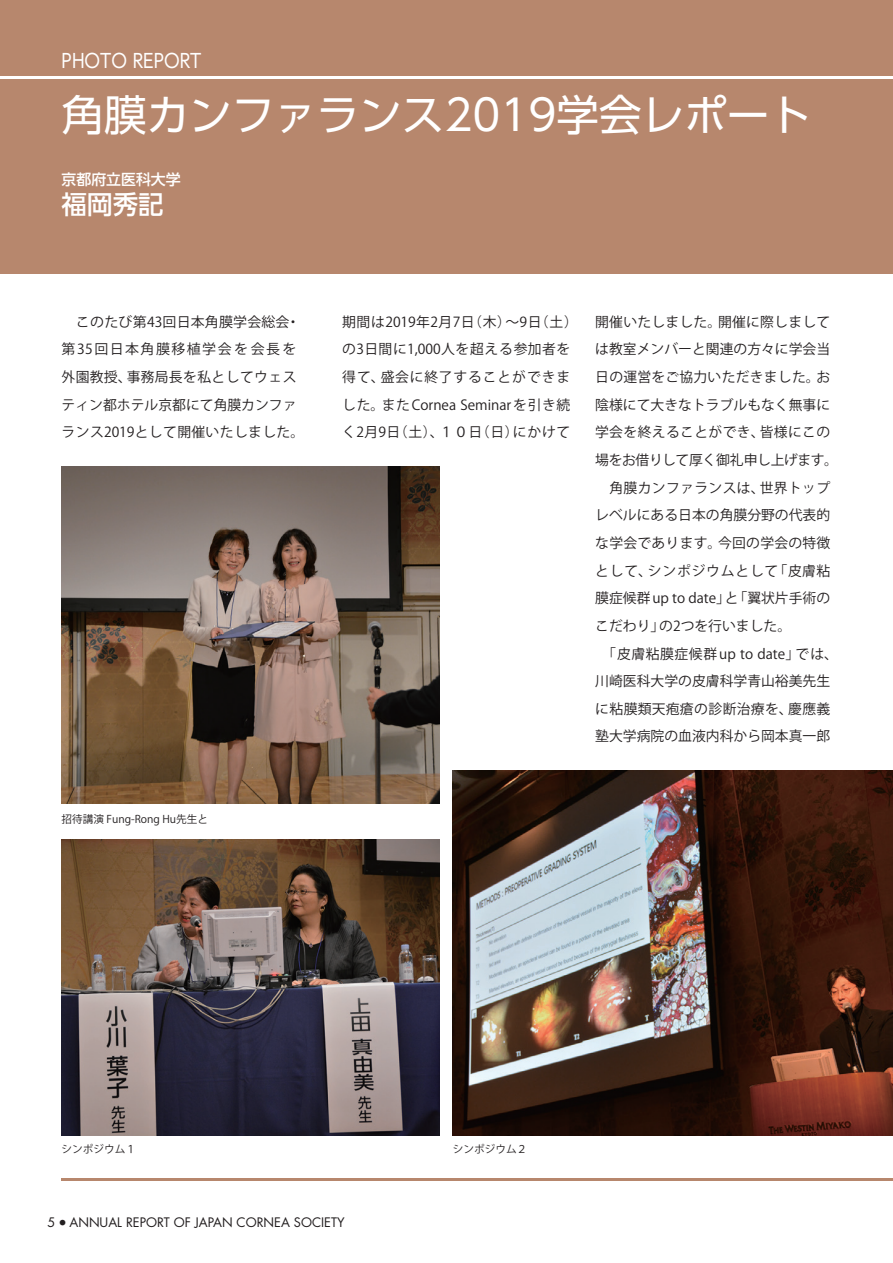
<style>
.page{position:relative;width:893px;height:1263px;background:#fff}
.page>*{position:absolute;margin:0;border:0;box-sizing:border-box;transform-origin:0 0}
.t1{font:42.45px "UD Shin Go Pr 6 N";color:#fff}
.t2{font:500 25.5px "UD Shin Go Pr 6 N";color:#fff}
.t3{font:19.2px "UD Shin Go Pr 6 N";color:#fff;scale:.9 1}
.t4{font:500 14.85px "UD Shin Go Pr 6 N";color:#fff}
.t5{font:13.8px/27.6px "Koz Go Pro";letter-spacing:.015em;color:#231f20}
.t6{font:12.75px "Futura";color:#231f20}
.t7{font:10.65px "Koz Go Pro";color:#231f20}
</style>
<div class="page">
<hr style="left:62px;top:1178px;width:831px;height:2px;background:#b7876d">
<img style="left:62px;top:840px;width:377px;height:295px">
<img style="left:62px;top:467px;width:377px;height:337px">
<img style="left:453px;top:771px;width:440px;height:364px">
<div style="left:0;top:0;width:893px;height:273px;background:#b7876d"></div>
<hr style="left:0;top:77px;width:893px;height:2px;background:#fff">
<p class="t3" style="left:62px;top:45px;width:157px">PHOTO REPORT</p>
<p class="t1" style="left:62px;top:80px;width:752px">角膜カンファランス2019学会レポート</p>
<p class="t4" style="left:62px;top:168px;width:121px">京都府立医科大学</p>
<p class="t2" style="left:62px;top:183px;width:104px">福岡秀記</p>
<p class="t5" style="left:62px;top:308px;width:244px;text-indent:14px">このたび第43回日本角膜学会総会・第35回日本角膜移植学会を会長を外園教授、事務局長を私としてウェスティン都ホテル京都にて角膜カンファランス2019として開催いたしました。</p>
<p class="t7" style="left:62px;top:812px;width:148px">招待講演 Fung-Rong Hu先生と</p>
<p class="t5" style="left:342px;top:308px;width:237px">期間は2019年2月7日（木）～9日（土）の3日間に1,000人を超える参加者を得て、盛会に終了することができました。また Cornea Seminar を引き続く2月9日（土）、１０日（日）にかけて</p>
<p class="t5" style="left:595px;top:308px;width:244px">開催いたしました。開催に際しましては教室メンバーと関連の方々に学会当日の運営をご協力いただきました。お陰様にて大きなトラブルもなく無事に学会を終えることができ、皆様にこの場をお借りして厚く御礼申し上げます。</p>
<p class="t5" style="left:595px;top:474px;width:236px;text-align:justify">　角膜カンファランスは、世界トップレベルにある日本の角膜分野の代表的な学会であります。今回の学会の特徴として、シンポジウムとして「皮膚粘膜症候群 up to date」と「翼状片手術のこだわり」の2つを行いました。</p>
<p class="t5" style="left:595px;top:640px;width:244px">　「皮膚粘膜症候群 up to date」では、川崎医科大学の皮膚科学青山裕美先生に粘膜類天疱瘡の診断治療を、慶應義塾大学病院の血液内科から岡本真一郎</p>
<p class="t7" style="left:62px;top:1142px;width:76px">シンポジウム１</p>
<p class="t7" style="left:453px;top:1142px;width:76px">シンポジウム２</p>
<p class="t6" style="left:47px;top:1214px;width:299px">5 <sup>●</sup> ANNUAL REPORT OF JAPAN CORNEA SOCIETY</p>
</div>
